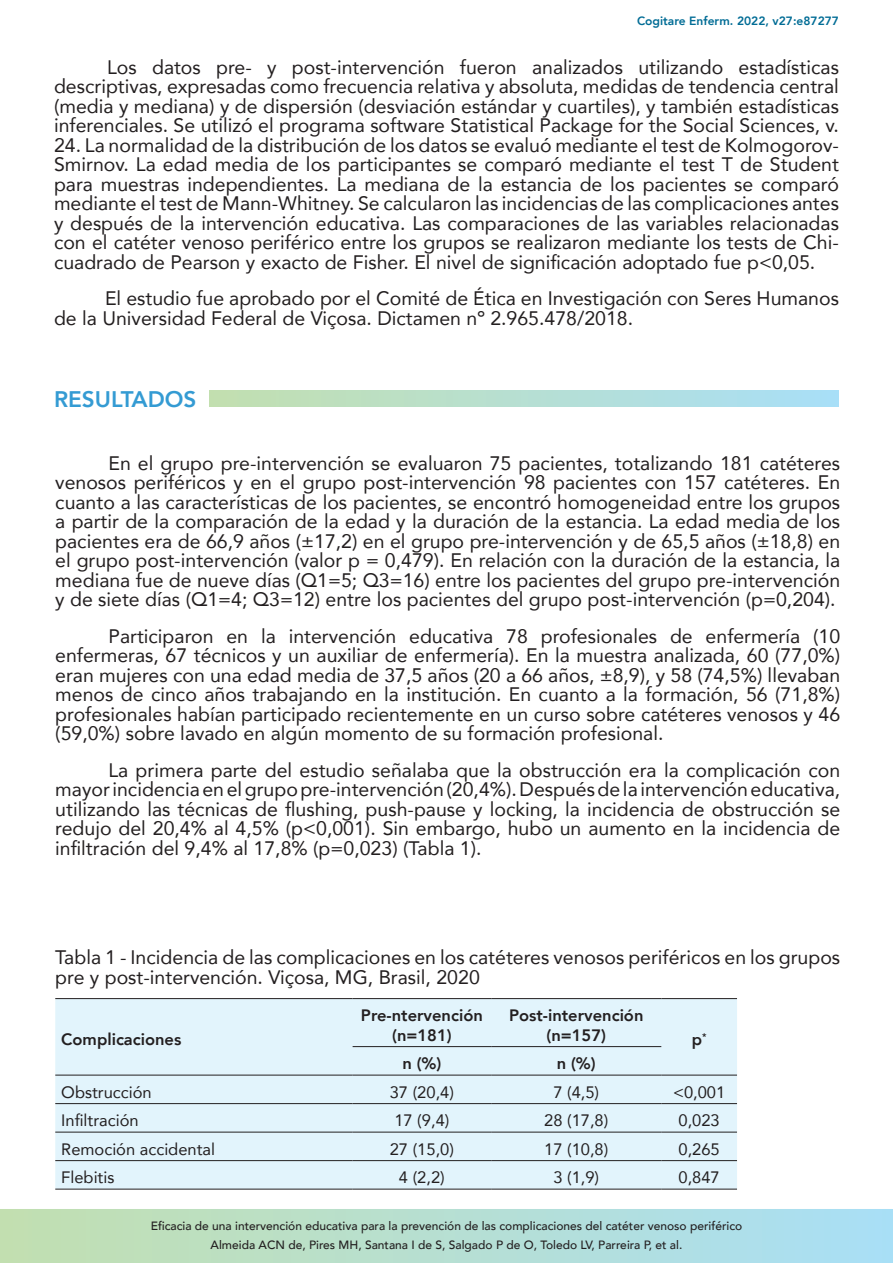
<style>
.page{position:relative;width:893px;height:1263px;background:#fff}
.page>*{position:absolute;margin:0;border:0;box-sizing:border-box;transform-origin:0 0}
.t1{font:800 22.5px "Avenir";color:#349bd3}
.t2{font:19.5px/19.5px "Avenir";color:#231f20;text-align:justify}
.TEXTO{font:16.5px "Avenir";color:#231f20}
.TEXTO-2{font:800 16.5px/19.5px "Avenir";color:#231f20;text-align:center}
.t3{font:500 12px/18.6px "Avenir";color:#231f20;text-align:center}
.t4{font:800 12px "Avenir";color:#006c95}
</style>
<div class="page">
<svg style="left:0;top:1209px;width:893px;height:54px;background:#b6dfd2"></svg>
<div style="left:210px;top:390px;width:629px;height:17px;background:linear-gradient(to right,#c3dfaf,#a9dff7)"></div>
<div style="left:55px;top:999px;width:682px;height:190px;background:#e2f4fc"></div>
<hr style="left:55px;top:998px;width:298px;height:1px;background:#231f20">
<hr style="left:353px;top:998px;width:138px;height:1px;background:#231f20">
<hr style="left:491px;top:998px;width:170px;height:1px;background:#231f20">
<hr style="left:661px;top:998px;width:76px;height:1px;background:#231f20">
<hr style="left:353px;top:1046px;width:138px;height:1px;background:#231f20">
<hr style="left:491px;top:1046px;width:170px;height:1px;background:#231f20">
<hr style="left:55px;top:1075px;width:298px;height:1px;background:#231f20">
<hr style="left:353px;top:1075px;width:138px;height:1px;background:#231f20">
<hr style="left:491px;top:1075px;width:170px;height:1px;background:#231f20">
<hr style="left:661px;top:1075px;width:76px;height:1px;background:#231f20">
<hr style="left:55px;top:1103px;width:298px;height:1px;background:#231f20">
<hr style="left:353px;top:1103px;width:138px;height:1px;background:#231f20">
<hr style="left:491px;top:1103px;width:170px;height:1px;background:#231f20">
<hr style="left:661px;top:1103px;width:76px;height:1px;background:#231f20">
<hr style="left:55px;top:1132px;width:298px;height:1px;background:#231f20">
<hr style="left:353px;top:1132px;width:138px;height:1px;background:#231f20">
<hr style="left:491px;top:1132px;width:170px;height:1px;background:#231f20">
<hr style="left:661px;top:1132px;width:76px;height:1px;background:#231f20">
<hr style="left:55px;top:1160px;width:298px;height:1px;background:#231f20">
<hr style="left:353px;top:1160px;width:138px;height:1px;background:#231f20">
<hr style="left:491px;top:1160px;width:170px;height:1px;background:#231f20">
<hr style="left:661px;top:1160px;width:76px;height:1px;background:#231f20">
<hr style="left:55px;top:1189px;width:298px;height:1px;background:#231f20">
<hr style="left:353px;top:1189px;width:138px;height:1px;background:#231f20">
<hr style="left:491px;top:1189px;width:170px;height:1px;background:#231f20">
<hr style="left:661px;top:1189px;width:76px;height:1px;background:#231f20">
<p class="t4" style="left:637px;top:10px;width:203px">Cogitare Enferm. 2022, v27:e87277</p>
<p class="t2" style="left:54px;top:56px;width:786px;text-indent:53px">Los datos pre- y post-intervención fueron analizados utilizando estadísticas descriptivas, expresadas como frecuencia relativa y absoluta, medidas de tendencia central (media y mediana) y de dispersión (desviación estándar y cuartiles), y también estadísticas inferenciales. Se utilizó el programa software Statistical Package for the Social Sciences, v.</p>
<p class="t2" style="left:54px;top:134px;width:786px">24. La normalidad de la distribución de los datos se evaluó mediante el test de Kolmogorov-Smirnov. La edad media de los participantes se comparó mediante el test T de Student para muestras independientes. La mediana de la estancia de los pacientes se comparó mediante el test de Mann-Whitney. Se calcularon las incidencias de las complicaciones antes y después de la intervención educativa. Las comparaciones de las variables relacionadas con el catéter venoso periférico entre los grupos se realizaron mediante los tests de Chi&shy;cuadrado de Pearson y exacto de Fisher. El nivel de significación adoptado fue p&lt;0,05.</p>
<p class="t2" style="left:54px;top:288px;width:786px;text-indent:51px">El estudio fue aprobado por el Comité de Ética en Investigación con Seres Humanos de la Universidad Federal de Viçosa. Dictamen nº 2.965.478/2018.</p>
<p class="t1" style="left:54px;top:378px;width:144px">RESULTADOS</p>
<p class="t2" style="left:55px;top:452px;width:786px;text-indent:53px">En el grupo pre-intervención se evaluaron 75 pacientes, totalizando 181 catéteres venosos periféricos y en el grupo post-intervención 98 pacientes con 157 catéteres. En cuanto a las características de los pacientes, se encontró homogeneidad entre los grupos a partir de la comparación de la edad y la duración de la estancia. La edad media de los pacientes era de 66,9 años (±17,2) en el grupo pre-intervención y de 65,5 años (±18,8) en el grupo post-intervención (valor p = 0,479). En relación con la duración de la estancia, la mediana fue de nueve días (Q1=5; Q3=16) entre los pacientes del grupo pre-intervención y de siete días (Q1=4; Q3=12) entre los pacientes del grupo post-intervención (p=0,204).</p>
<p class="t2" style="left:55px;top:625px;width:786px;text-indent:53px">Participaron en la intervención educativa 78 profesionales de enfermería (10 enfermeras, 67 técnicos y un auxiliar de enfermería). En la muestra analizada, 60 (77,0%) eran mujeres con una edad media de 37,5 años (20 a 66 años, ±8,9), y 58 (74,5%) llevaban menos de cinco años trabajando en la institución. En cuanto a la formación, 56 (71,8%) profesionales habían participado recientemente en un curso sobre catéteres venosos y 46 (59,0%) sobre lavado en algún momento de su formación profesional.</p>
<p class="t2" style="left:55px;top:759px;width:786px;text-indent:53px">La primera parte del estudio señalaba que la obstrucción era la complicación con mayor incidencia en el grupo pre-intervención (20,4%). Después de la intervención educativa, utilizando las técnicas de flushing, push-pause y locking, la incidencia de obstrucción se redujo del 20,4% al 4,5% (p&lt;0,001). Sin embargo, hubo un aumento en la incidencia de infiltración del 9,4% al 17,8% (p=0,023) (Tabla 1).</p>
<p class="t2" style="left:55px;top:947px;width:786px">Tabla 1 - Incidencia de las complicaciones en los catéteres venosos periféricos en los grupos pre y post-intervención. Viçosa, MG, Brasil, 2020</p>
<p class="TEXTO-2" style="left:61px;top:1028px;width:122px">Complicaciones</p>
<p class="TEXTO-2" style="left:361px;top:1004px;width:123px">Pre-ntervención (n=181)</p>
<p class="TEXTO-2" style="left:509px;top:1004px;width:136px">Post-intervención</p>
<p class="TEXTO-2" style="left:546px;top:1024px;width:61px">(n=157)</p>
<p class="TEXTO-2" style="left:692px;top:1028px;width:16px">p<sup>*</sup></p>
<p class="TEXTO-2" style="left:402px;top:1052px;width:41px">n (%)</p>
<p class="TEXTO-2" style="left:557px;top:1052px;width:41px">n (%)</p>
<p class="TEXTO" style="left:61px;top:1078px;width:92px">Obstrucción</p>
<p class="TEXTO" style="left:390px;top:1078px;width:66px">37 (20,4)</p>
<p class="TEXTO" style="left:553px;top:1078px;width:47px">7 (4,5)</p>
<p class="TEXTO" style="left:673px;top:1078px;width:54px">&lt;0,001</p>
<p class="TEXTO" style="left:61px;top:1107px;width:79px">Infiltración</p>
<p class="TEXTO" style="left:394px;top:1107px;width:57px">17 (9,4)</p>
<p class="TEXTO" style="left:544px;top:1107px;width:66px">28 (17,8)</p>
<p class="TEXTO" style="left:678px;top:1107px;width:43px">0,023</p>
<p class="TEXTO" style="left:61px;top:1135px;width:155px">Remoción accidental</p>
<p class="TEXTO" style="left:390px;top:1135px;width:66px">27 (15,0)</p>
<p class="TEXTO" style="left:544px;top:1135px;width:66px">17 (10,8)</p>
<p class="TEXTO" style="left:678px;top:1135px;width:43px">0,265</p>
<p class="TEXTO" style="left:61px;top:1164px;width:55px">Flebitis</p>
<p class="TEXTO" style="left:399px;top:1164px;width:47px">4 (2,2)</p>
<p class="TEXTO" style="left:553px;top:1164px;width:47px">3 (1,9)</p>
<p class="TEXTO" style="left:678px;top:1164px;width:43px">0,847</p>
<p class="t3" style="left:151px;top:1216px;width:593px">Eficacia de una intervención educativa para la prevención de las complicaciones del catéter venoso periférico<br>Almeida ACN de, Pires MH, Santana I de S, Salgado P de O, Toledo LV, Parreira P, et al.</p>
</div>
